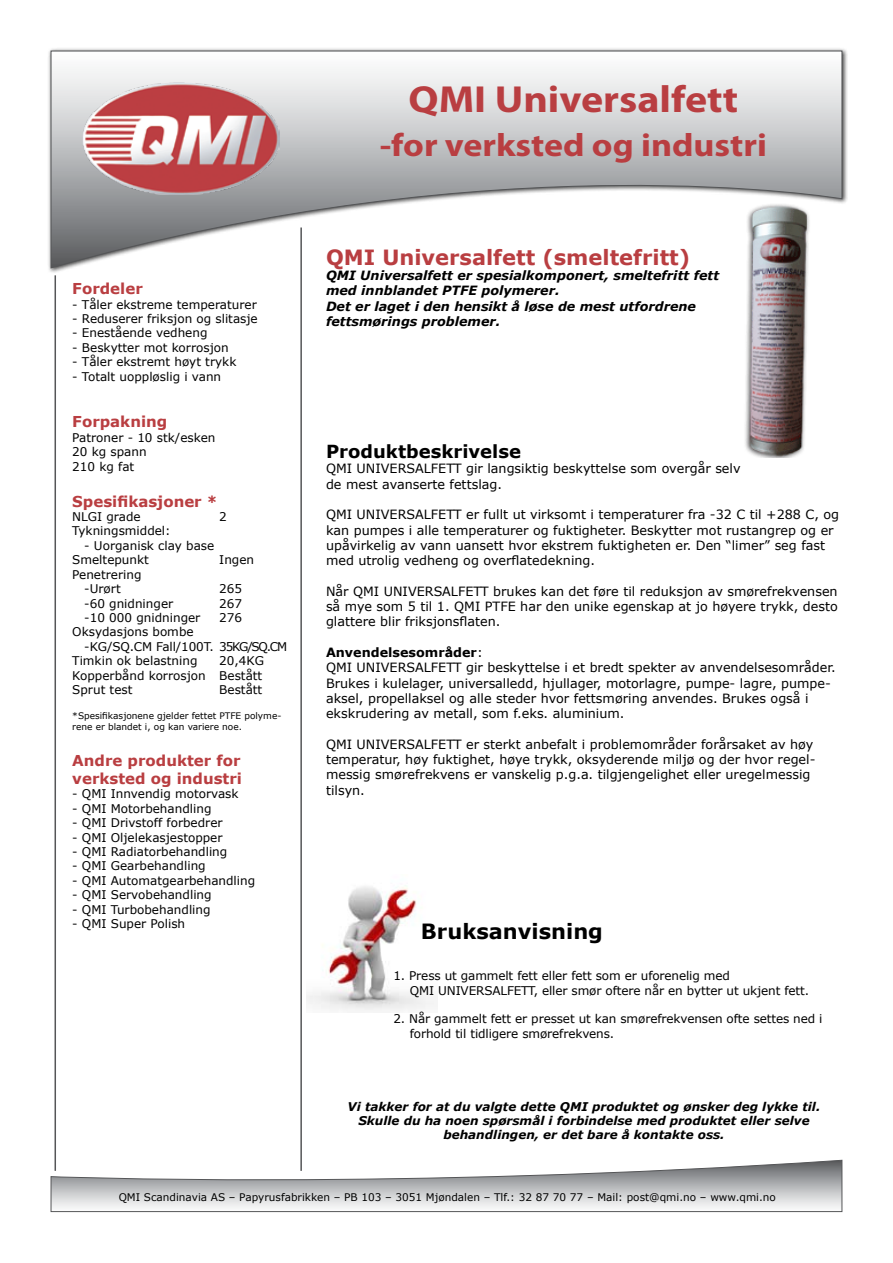
<style>
.page{position:relative;width:893px;height:1263px;background:#fff}
.page>*{position:absolute;margin:0;border:0;box-sizing:border-box;transform-origin:0 0}
.t1{font:700 37.8px "Myriad Pro";color:#b93e41;scale:1.11 1}
.t2{font:700 32.4px "Myriad Pro";color:#b93e41;scale:1.11 1}
.t3{font:700 21px "Verdana";color:#b93e41}
.t4{font:700 21px "Verdana";color:#000}
.t5{font:700 18px "Verdana";color:#000}
.t6{font:700 15px/18px "Verdana";color:#b93e41}
.t7{font:12.75px/15.3px "Verdana";color:#000}
.t8{font:italic 700 12.75px/15.3px "Verdana";color:#000}
.t9{font:12px/14.4px "Verdana";color:#000}
.t10{font:italic 700 12px/14.4px "Verdana";color:#000;text-align:center}
.t11{font:10.5px "Verdana";color:#000}
.t12{font:9px/10.8px "Verdana";color:#000}
.s1{font-weight:700}
</style>
<div class="page">
<svg style="left:51px;top:1160px;width:791px;height:52px"></svg>
<div style="left:47px;top:47px;width:801px;height:227px;background:#000;opacity:.75"></div>
<svg style="left:50px;top:50px;width:793px;height:219px"></svg>
<img style="left:82px;top:83px;width:198px;height:111px">
<hr style="left:55px;top:275px;width:1px;height:896px;background:#555658">
<hr style="left:300px;top:227px;width:2px;height:944px;background:#555658">
<img style="left:683px;top:203px;width:165px;height:254px">
<img style="left:306px;top:886px;width:128px;height:125px">
<p class="t6" style="left:72px;top:279px;width:72px">Fordeler</p>
<p class="t9" style="left:72px;top:297px;width:186px">- Tåler ekstreme temperaturer</p>
<p class="t9" style="left:72px;top:311px;width:187px">- Reduserer friksjon og slitasje</p>
<p class="t9" style="left:72px;top:325px;width:137px">- Enestående vedheng</p>
<p class="t9" style="left:72px;top:340px;width:158px">- Beskytter mot korrosjon</p>
<p class="t9" style="left:72px;top:354px;width:166px">- Tåler ekstremt høyt trykk</p>
<p class="t9" style="left:72px;top:369px;width:150px">- Totalt uoppløslig i vann</p>
<p class="t6" style="left:72px;top:412px;width:97px">Forpakning</p>
<p class="t9" style="left:72px;top:430px;width:145px">Patroner - 10 stk/esken<br>20 kg spann<br>210 kg fat</p>
<p class="t6" style="left:72px;top:492px;width:147px">Spesifikasjoner *</p>
<p class="t9" style="left:72px;top:509px;width:70px">NLGI grade</p>
<p class="t9" style="left:219px;top:509px;width:9px">2</p>
<p class="t9" style="left:72px;top:523px;width:100px">Tykningsmiddel:</p>
<p class="t9" style="left:72px;top:538px;width:144px;text-indent:12px">- Uorganisk clay base<br>Smeltepunkt</p>
<p class="t9" style="left:219px;top:552px;width:36px">Ingen</p>
<p class="t9" style="left:84px;top:567px;width:59px;text-indent:-12px">Penetrering -Urørt</p>
<p class="t9" style="left:219px;top:581px;width:24px">265</p>
<p class="t9" style="left:84px;top:595px;width:91px">-60 gnidninger</p>
<p class="t9" style="left:219px;top:595px;width:24px">267</p>
<p class="t9" style="left:84px;top:610px;width:118px">-10 000 gnidninger</p>
<p class="t9" style="left:219px;top:610px;width:24px">276</p>
<p class="t9" style="left:72px;top:624px;width:123px">Oksydasjons bombe</p>
<p class="t9" style="left:84px;top:639px;width:204px">-KG/SQ.CM Fall/100T. 35KG/SQ.CM</p>
<p class="t9" style="left:72px;top:653px;width:127px">Timkin ok belastning</p>
<p class="t9" style="left:72px;top:653px;width:193px;text-indent:147px">20,4KG<br>Kopperbånd korrosjon Bestått<br>Sprut test</p>
<p class="t9" style="left:219px;top:682px;width:45px">Bestått</p>
<p class="t12" style="left:72px;top:710px;width:211px">*Spesifikasjonene gjelder fettet PTFE polyme&shy;rene er blandet i, og kan variere noe.</p>
<p class="t6" style="left:72px;top:751px;width:171px">Andre produkter for verksted og industri</p>
<p class="t9" style="left:72px;top:786px;width:168px">- QMI Innvendig motorvask</p>
<p class="t9" style="left:72px;top:801px;width:141px">- QMI Motorbehandling</p>
<p class="t9" style="left:72px;top:815px;width:152px">- QMI Drivstoff forbedrer</p>
<p class="t9" style="left:72px;top:829px;width:152px">- QMI Oljelekasjestopper</p>
<p class="t9" style="left:72px;top:844px;width:157px">- QMI Radiatorbehandling</p>
<p class="t9" style="left:72px;top:858px;width:135px">- QMI Gearbehandling</p>
<p class="t9" style="left:72px;top:873px;width:184px">- QMI Automatgearbehandling</p>
<p class="t9" style="left:72px;top:887px;width:141px">- QMI Servobehandling</p>
<p class="t9" style="left:72px;top:901px;width:140px">- QMI Turbobehandling</p>
<p class="t9" style="left:72px;top:916px;width:114px">- QMI Super Polish</p>
<h1 class="t1" style="left:409px;top:75px;width:298px">QMI Universalfett</h1>
<h2 class="t2" style="left:380px;top:123px;width:350px">-for verksted og industri</h2>
<h3 class="t3" style="left:326px;top:244px;width:366px">QMI Universalfett (smeltefritt)</h3>
<p class="t8" style="left:326px;top:267px;width:395px">QMI Universalfett er spesialkomponert, smeltefritt fett med innblandet PTFE polymerer.<br>Det er laget i den hensikt å løse de mest utfordrene fettsmørings problemer.</p>
<h3 class="t5" style="left:326px;top:440px;width:197px">Produktbeskrivelse</h3>
<p class="t7" style="left:326px;top:461px;width:416px">QMI UNIVERSALFETT gir langsiktig beskyttelse som overgår selv de mest avanserte fettslag.</p>
<p class="t7" style="left:326px;top:507px;width:515px">QMI UNIVERSALFETT er fullt ut virksomt i temperaturer fra -32 C til +288 C, og kan pumpes i alle temperaturer og fuktigheter. Beskytter mot rustangrep og er upåvirkelig av vann uansett hvor ekstrem fuktigheten er. Den “limer” seg fast med utrolig vedheng og overflatedekning.</p>
<p class="t7" style="left:326px;top:583px;width:513px;text-align:justify">Når QMI UNIVERSALFETT brukes kan det føre til reduksjon av smørefrekvensen så mye som 5 til 1. QMI PTFE har den unike egenskap at jo høyere trykk, desto glattere blir friksjonsflaten.</p>
<p class="t7" style="left:326px;top:644px;width:511px"><span class="s1">Anvendelsesområder</span>:<br>QMI UNIVERSALFETT gir beskyttelse i et bredt spekter av anvendelsesområder.<br>Brukes i kulelager, universalledd, hjullager, motorlagre, pumpe- lagre, pumpe&shy;aksel, propellaksel og alle steder hvor fettsmøring anvendes. Brukes også i ekskrudering av metall, som f.eks. aluminium.</p>
<p class="t7" style="left:326px;top:736px;width:491px">QMI UNIVERSALFETT er sterkt anbefalt i problemområder forårsaket av høy temperatur, høy fuktighet, høye trykk, oksyderende miljø og der hvor regel&shy;messig smørefrekvens er vanskelig p.g.a. tilgjengelighet eller uregelmessig tilsyn.</p>
<h3 class="t4" style="left:421px;top:918px;width:183px">Bruksanvisning</h3>
<p class="t9" style="left:410px;top:968px;width:401px;text-indent:-16px">1. Press ut gammelt fett eller fett som er uforenelig med<br>QMI UNIVERSALFETT, eller smør oftere når en bytter ut ukjent fett.</p>
<p class="t9" style="left:410px;top:1011px;width:414px;text-indent:-16px">2. Når gammelt fett er presset ut kan smørefrekvensen ofte settes ned i forhold til tidligere smørefrekvens.</p>
<p class="t10" style="left:348px;top:1098px;width:474px">Vi takker for at du valgte dette QMI produktet og ønsker deg lykke til.<br>Skulle du ha noen spørsmål i forbindelse med produktet eller selve behandlingen, er det bare å kontakte oss.</p>
<p class="t11" style="left:119px;top:1190px;width:659px">QMI Scandinavia AS – Papyrusfabrikken – PB 103 – 3051 Mjøndalen – Tlf.: 32 87 70 77 – Mail: post@qmi.no – www.qmi.no</p>
</div>
